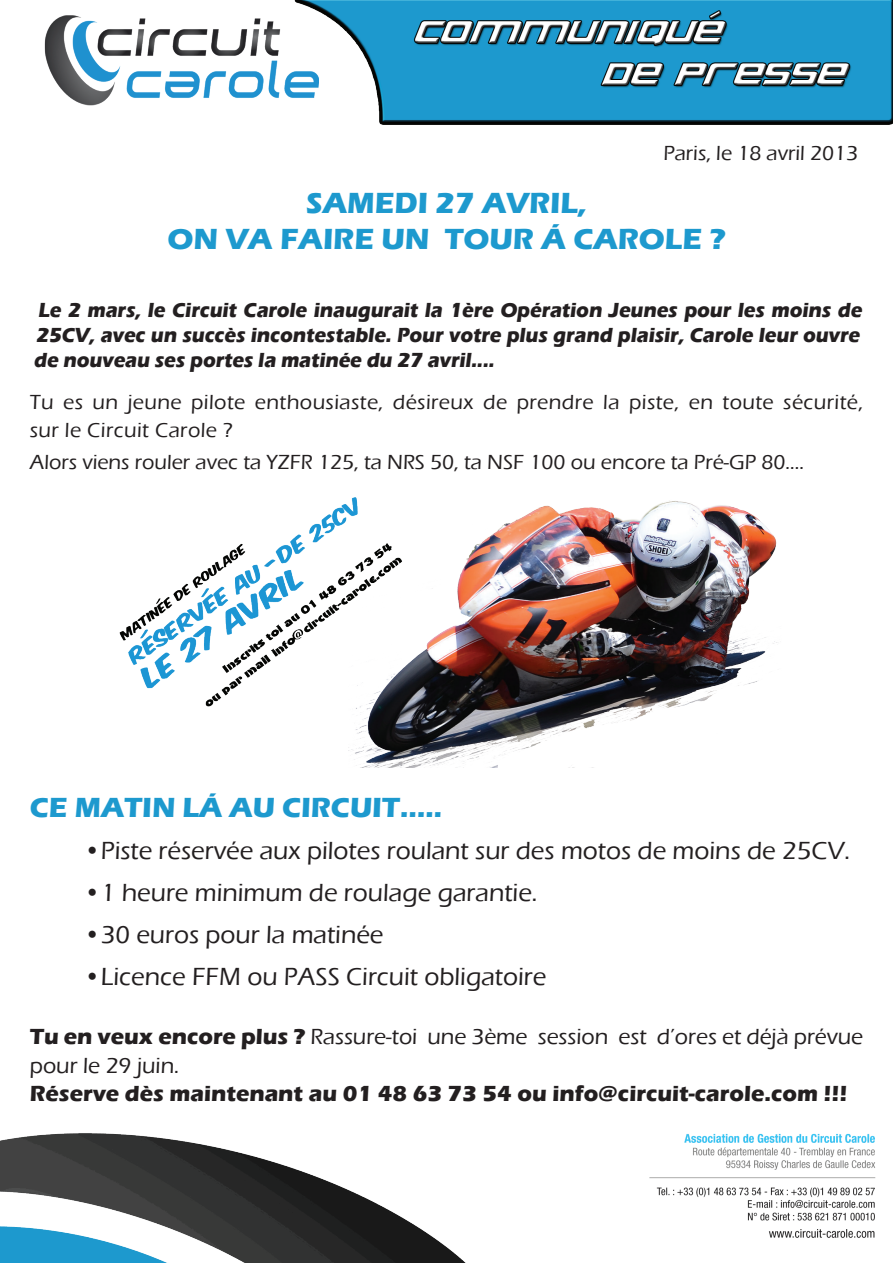
<style>
.page{position:relative;width:893px;height:1263px;background:#fff}
.page>*{position:absolute;margin:0;border:0;box-sizing:border-box;transform-origin:0 0}
.t1{font:700 30px/36px "Eras ITC";color:#1d99ce;text-align:center}
.t2{font:700 28.5px "Eras ITC";color:#1d99ce}
.t3{font:500 25.5px "Eras ITC";color:#231f20}
.t4{font:500 22.5px/28.8px "Eras ITC";color:#231f20}
.t5{font:700 22.5px "Eras ITC";color:#231f20}
.t6{font:700 21px/25.2px "Eras ITC";color:#231f20;text-align:justify;scale:.93 1}
.t7{font:500 21px/28.5px "Eras ITC";letter-spacing:.02em;color:#231f20}
.t8{font:500 21px "Eras ITC";color:#231f20}
.s1{font-weight:700}
</style>
<div class="page">
<img style="left:0;top:0;width:893px;height:1263px">
<img style="left:114px;top:497px;width:352px;height:250px">
<img style="left:349px;top:500px;width:432px;height:268px">
<p class="t8" style="left:663px;top:141px;width:196px">Paris, le 18 avril 2013</p>
<h1 class="t1" style="left:168px;top:185px;width:559px">SAMEDI 27 AVRIL,<br>ON VA FAIRE UN TOUR Á CAROLE ?</h1>
<p class="t6" style="left:34px;top:297px;width:894px">Le 2 mars, le Circuit Carole inaugurait la 1ère Opération Jeunes pour les moins de 25CV, avec un succès incontestable. Pour votre plus grand plaisir, Carole leur ouvre de nouveau ses portes la matinée du 27 avril....</p>
<p class="t7" style="left:30px;top:388px;width:835px">Tu es un jeune pilote enthousiaste, désireux de prendre la piste, en toute sécurité, sur le Circuit Carole ?</p>
<p class="t8" style="left:30px;top:450px;width:776px">Alors viens rouler avec ta YZFR 125, ta NRS 50, ta NSF 100 ou encore ta Pré-GP 80….</p>
<h2 class="t2" style="left:30px;top:791px;width:414px">CE MATIN LÁ AU CIRCUIT…..</h2>
<p class="t3" style="left:84px;top:836px;width:768px">•Piste réservée aux pilotes roulant sur des motos de moins de 25CV.</p>
<p class="t3" style="left:84px;top:878px;width:455px">•1 heure minimum de roulage garantie.</p>
<p class="t3" style="left:84px;top:920px;width:301px">•30 euros pour la matinée</p>
<p class="t3" style="left:84px;top:962px;width:464px">•Licence FFM ou PASS Circuit obligatoire</p>
<p class="t4" style="left:30px;top:1022px;width:835px"><span class="s1">Tu en veux encore plus ?</span> Rassure-toi une 3ème session est d’ores et déjà prévue pour le 29 juin.</p>
<p class="t5" style="left:30px;top:1081px;width:819px">Réserve dès maintenant au 01 48 63 73 54 ou info@circuit-carole.com !!!</p>
</div>
